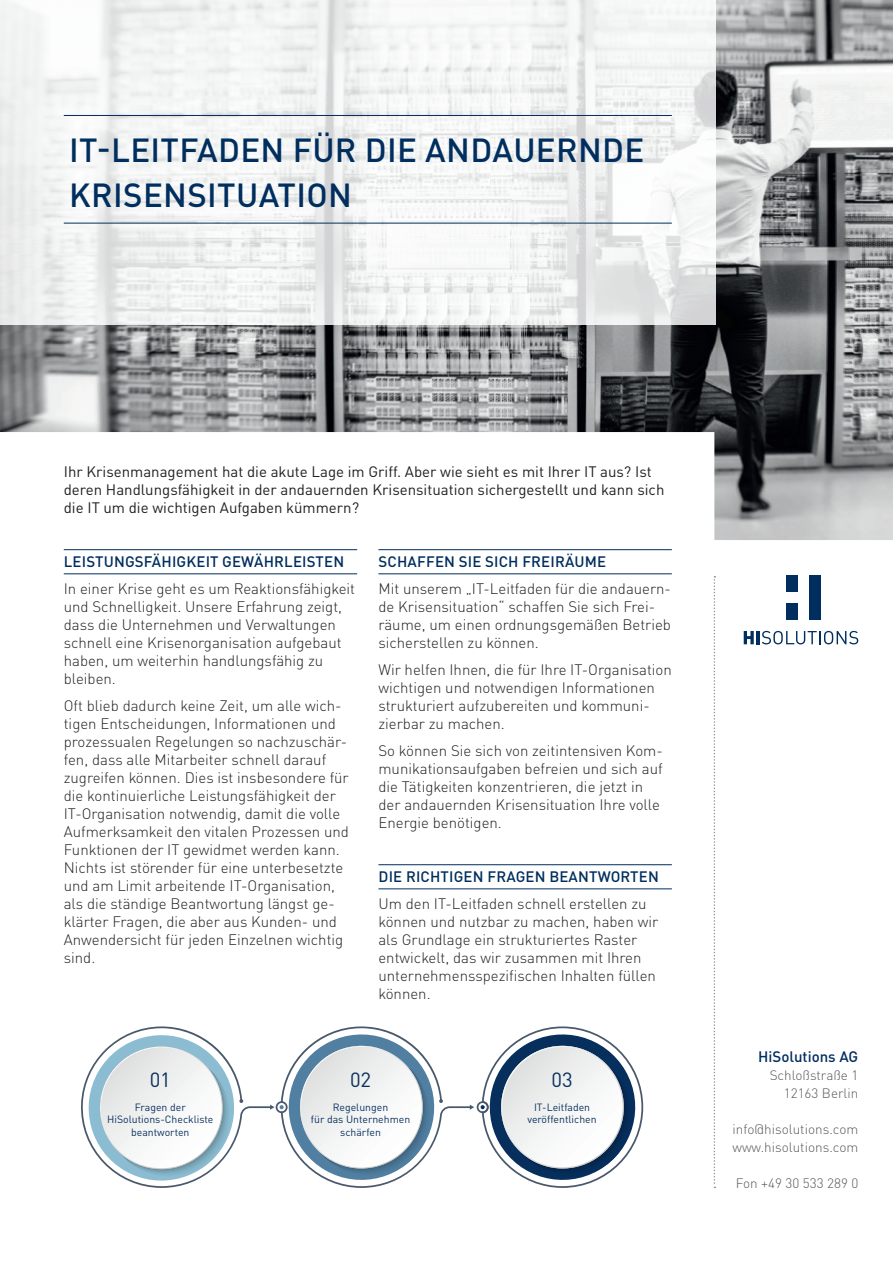
<style>
.page{position:relative;width:893px;height:1263px;background:#fff}
.page>*{position:absolute;margin:0;border:0;box-sizing:border-box;transform-origin:0 0}
.t1{font:500 33px/45px "DINOT";letter-spacing:.01em;color:#002e5e}
.t2{font:20.4px "DINOT";color:#0a315e}
.t3{font:300 15px/18px "DINOT";color:#231f20}
.t4{font:15px/18px "DINOT";color:#231f20}
.t5{font:500 15px "DINOT";letter-spacing:.01em;color:#002e5e}
.t6{font:300 13.5px/18px "DINOT";color:#57585a;text-align:right}
.t7{font:10.5px/12.6px "DINOT";color:#0a315e;text-align:center}
.s1{font-size:13.8px}
</style>
<div class="page">
<img style="left:0;top:0;width:893px;height:540px">
<svg style="left:714px;top:576px;width:1px;height:612px"></svg>
<svg style="left:744px;top:631px;width:10px;height:13px"></svg>
<hr style="left:756px;top:631px;width:4px;height:13px;background:#002e5e">
<svg style="left:762px;top:631px;width:96px;height:13px"></svg>
<div style="left:786px;top:603px;width:12px;height:17px;background:#002e5e"></div>
<div style="left:809px;top:575px;width:12px;height:45px;background:#002e5e"></div>
<div style="left:786px;top:575px;width:12px;height:16px;background:#002e5e"></div>
<hr style="left:64px;top:549px;width:293px;height:1px;background:#002e5e">
<hr style="left:64px;top:573px;width:293px;height:1px;background:#002e5e">
<hr style="left:378px;top:549px;width:294px;height:1px;background:#002e5e">
<hr style="left:378px;top:573px;width:294px;height:1px;background:#002e5e">
<hr style="left:378px;top:864px;width:294px;height:1px;background:#002e5e">
<hr style="left:378px;top:888px;width:294px;height:1px;background:#002e5e">
<svg style="left:81px;top:1026px;width:563px;height:162px"></svg>
<svg style="left:100px;top:1046px;width:123px;height:123px"></svg>
<div style="left:101px;top:1048px;width:121px;height:120px;background:linear-gradient(to right,#e5e7e6,#fdfdfd);border-radius:60px"></div>
<img style="left:0;top:0;width:715px;height:324px">
<hr style="left:64px;top:223px;width:608px;height:1px;background:#002e5e">
<hr style="left:64px;top:115px;width:608px;height:1px;background:#002e5e">
<h1 class="t1" style="left:69px;top:125px;width:577px">IT-LEITFADEN FÜR DIE ANDAUERNDE<br>KRISENSITUATION</h1>
<p class="t4" style="left:64px;top:461px;width:602px">Ihr Krisenmanagement hat die akute Lage im Griff. Aber wie sieht es mit Ihrer IT aus? Ist deren Handlungsfähigkeit in der andauernden Krisensituation sichergestellt und kann sich die IT um die wichtigen Aufgaben kümmern?</p>
<p class="t5" style="left:64px;top:550px;width:282px">LEISTUNGSFÄHIGKEIT GEWÄHRLEISTEN</p>
<p class="t3" style="left:64px;top:578px;width:293px">In einer Krise geht es um Reaktionsfähigkeit und Schnelligkeit. Unsere Erfahrung zeigt, dass die Unternehmen und Verwaltungen schnell eine Krisenorganisation aufgebaut haben, um weiterhin handlungsfähig zu bleiben.</p>
<p class="t3" style="left:64px;top:695px;width:287px">Oft blieb dadurch keine Zeit, um alle wich&shy;tigen Entscheidungen, Informationen und prozessualen Regelungen so nachzuschär&shy;fen, dass alle Mitarbeiter schnell darauf zugreifen können. Dies ist insbesondere für die kontinuierliche Leistungsfähigkeit der IT-Organisation notwendig, damit die volle Aufmerksamkeit den vitalen Prozessen und Funktionen der IT gewidmet werden kann.<br>Nichts ist störender für eine unterbesetzte und am Limit arbeitende IT-Organisation, als die ständige Beantwortung längst ge&shy;klärter Fragen, die aber aus Kunden- und Anwendersicht für jeden Einzelnen wichtig sind.</p>
<p class="t5" style="left:378px;top:550px;width:229px">SCHAFFEN SIE SICH FREIRÄUME</p>
<p class="t3" style="left:378px;top:578px;width:294px">Mit unserem „IT-Leitfaden für die andauern&shy;de Krisensituation“ schaffen Sie sich Frei&shy;räume, um einen ordnungsgemäßen Betrieb sicherstellen zu können.</p>
<p class="t3" style="left:378px;top:659px;width:295px">Wir helfen Ihnen, die für Ihre IT-Organisation wichtigen und notwendigen Informationen strukturiert aufzubereiten und kommuni&shy;zierbar zu machen.</p>
<p class="t3" style="left:378px;top:740px;width:286px">So können Sie sich von zeitintensiven Kom&shy;munikationsaufgaben befreien und sich auf die Tätigkeiten konzentrieren, die jetzt in der andauernden Krisensituation Ihre volle Energie benötigen.</p>
<p class="t5" style="left:378px;top:865px;width:282px">DIE RICHTIGEN FRAGEN BEANTWORTEN</p>
<p class="t3" style="left:378px;top:893px;width:281px">Um den IT-Leitfaden schnell erstellen zu können und nutzbar zu machen, haben wir als Grundlage ein strukturiertes Raster entwickelt, das wir zusammen mit Ihren unternehmensspezifischen Inhalten füllen können.</p>
<h2 class="t2" style="left:150px;top:1064px;width:23px">01</h2>
<p class="t7" style="left:107px;top:1099px;width:108px">Fragen der<br>HiSolutions-Checkliste beantworten</p>
<h2 class="t2" style="left:350px;top:1064px;width:23px">02</h2>
<p class="t7" style="left:311px;top:1099px;width:101px">Regelungen<br>für das Unternehmen schärfen</p>
<h2 class="t2" style="left:551px;top:1064px;width:23px">03</h2>
<p class="t7" style="left:527px;top:1099px;width:71px">IT-Leitfaden veröffentlichen</p>
<p class="t5" style="left:758px;top:1045px;width:102px">HiSolutions AG</p>
<p class="t6" style="left:770px;top:1065px;width:90px">Schloßstraße 1<br>12163 Berlin</p>
<p class="t6" style="left:732px;top:1119px;width:127px;text-align:left">info@hisolutions.com www.hisolutions.com</p>
<p class="t6" style="left:736px;top:1173px;width:124px">Fon +49 <span class="s1">3</span>0 5<span class="s1">33</span> 289 0</p>
</div>
